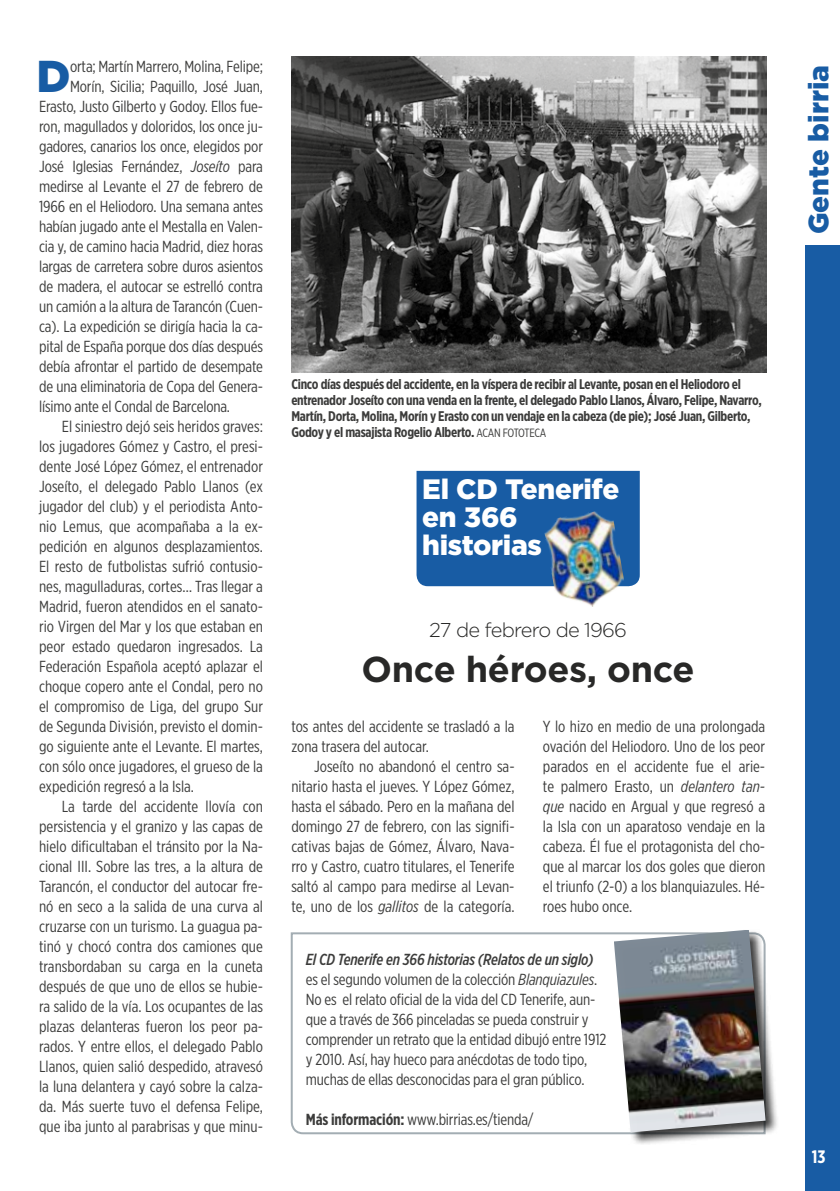
<style>
.page{position:relative;width:840px;height:1191px;background:#fff}
.page>*{position:absolute;margin:0;border:0;box-sizing:border-box;transform-origin:0 0}
.t1{font:900 44.6px "Gotham";color:#185ca4}
.t2{font:700 36px "Gotham";letter-spacing:-.01em;color:#282827}
.t3{font:900 28px/28px "Gotham";letter-spacing:-.01em;color:#fff}
.t4{font:900 28px "Gotham";color:#185ca4}
.t5{font:300 20px "Gotham";letter-spacing:-.04em;color:#282827}
.t6{font:700 18px "Gotham X Narrow";color:#fff}
.t7{font:16px/20px "Gotham X Narrow";color:#3c3c3b}
.t8{font:700 14px/16px "Gotham X Narrow";letter-spacing:-.02em;color:#3c3c3b}
.s1{font-style:italic}
.s2{font-weight:400;font-size:12px}
.s3{font-weight:500;font-style:italic}
.s4{font-weight:700}
</style>
<div class="page">
<div style="left:805px;top:246px;width:34px;height:945px;background:#185ca4"></div>
<svg style="left:290px;top:932px;width:323px;height:203px"></svg>
<div style="left:613px;top:929px;width:166px;height:217px;background:#000;opacity:.75"></div>
<img style="left:613px;top:929px;width:152px;height:203px">
<img style="left:291px;top:57px;width:474px;height:315px">
<div style="left:416px;top:471px;width:223px;height:115px;background:#185ca4"></div>
<img style="left:542px;top:508px;width:85px;height:99px">
<h1 class="t1" style="left:36px;top:45px;width:36px">D</h1>
<p class="t7" style="left:70px;top:56px;width:194px">orta; Martín Marrero, Molina, Felipe;</p>
<p class="t7" style="left:70px;top:76px;width:194px">Morín, Sicilia; Paquillo, José Juan,</p>
<p class="t7" style="left:39px;top:96px;width:225px">Erasto, Justo Gilberto y Godoy. Ellos fue-</p>
<p class="t7" style="left:39px;top:116px;width:225px">ron, magullados y doloridos, los once ju-</p>
<p class="t7" style="left:39px;top:136px;width:225px">gadores, canarios los once, elegidos por</p>
<p class="t7" style="left:39px;top:156px;width:225px">José Iglesias Fernández, <span class="s1">Joseíto</span> para</p>
<p class="t7" style="left:39px;top:176px;width:225px">medirse al Levante el 27 de febrero de</p>
<p class="t7" style="left:39px;top:196px;width:225px">1966 en el Heliodoro. Una semana antes</p>
<p class="t7" style="left:39px;top:216px;width:225px">habían jugado ante el Mestalla en Valen-</p>
<p class="t7" style="left:39px;top:236px;width:225px">cia y, de camino hacia Madrid, diez horas</p>
<p class="t7" style="left:39px;top:256px;width:225px">largas de carretera sobre duros asientos</p>
<p class="t7" style="left:39px;top:276px;width:225px">de madera, el autocar se estrelló contra</p>
<p class="t7" style="left:39px;top:296px;width:225px">un camión a la altura de Tarancón (Cuen-</p>
<p class="t7" style="left:39px;top:316px;width:225px">ca). La expedición se dirigía hacia la ca-</p>
<p class="t7" style="left:39px;top:336px;width:225px">pital de España porque dos días después</p>
<p class="t7" style="left:39px;top:356px;width:225px">debía afrontar el partido de desempate</p>
<p class="t7" style="left:39px;top:376px;width:225px">de una eliminatoria de Copa del Genera-</p>
<p class="t7" style="left:39px;top:396px;width:192px">lísimo ante el Condal de Barcelona.</p>
<p class="t7" style="left:62px;top:416px;width:202px">El siniestro dejó seis heridos graves:</p>
<p class="t7" style="left:39px;top:436px;width:225px">los jugadores Gómez y Castro, el presi-</p>
<p class="t7" style="left:39px;top:456px;width:225px">dente José López Gómez, el entrenador</p>
<p class="t7" style="left:39px;top:476px;width:225px">Joseíto, el delegado Pablo Llanos (ex</p>
<p class="t7" style="left:39px;top:496px;width:225px">jugador del club) y el periodista Anto-</p>
<p class="t7" style="left:39px;top:516px;width:225px">nio Lemus, que acompañaba a la ex-</p>
<p class="t7" style="left:39px;top:536px;width:225px">pedición en algunos desplazamientos.</p>
<p class="t7" style="left:39px;top:556px;width:225px">El resto de futbolistas sufrió contusio-</p>
<p class="t7" style="left:39px;top:576px;width:225px">nes, magulladuras, cortes… Tras llegar a</p>
<p class="t7" style="left:39px;top:596px;width:225px">Madrid, fueron atendidos en el sanato-</p>
<p class="t7" style="left:39px;top:616px;width:225px">rio Virgen del Mar y los que estaban en</p>
<p class="t7" style="left:39px;top:636px;width:225px">peor estado quedaron ingresados. La</p>
<p class="t7" style="left:39px;top:656px;width:225px">Federación Española aceptó aplazar el</p>
<p class="t7" style="left:39px;top:676px;width:225px">choque copero ante el Condal, pero no</p>
<p class="t7" style="left:39px;top:696px;width:225px">el compromiso de Liga, del grupo Sur</p>
<p class="t7" style="left:39px;top:716px;width:225px">de Segunda División, previsto el domin-</p>
<p class="t7" style="left:39px;top:736px;width:225px">go siguiente ante el Levante. El martes,</p>
<p class="t7" style="left:39px;top:756px;width:225px">con sólo once jugadores, el grueso de la</p>
<p class="t7" style="left:39px;top:776px;width:156px">expedición regresó a la Isla.</p>
<p class="t7" style="left:62px;top:796px;width:202px">La tarde del accidente llovía con</p>
<p class="t7" style="left:39px;top:816px;width:225px">persistencia y el granizo y las capas de</p>
<p class="t7" style="left:39px;top:836px;width:225px">hielo dificultaban el tránsito por la Na-</p>
<p class="t7" style="left:39px;top:856px;width:225px">cional III. Sobre las tres, a la altura de</p>
<p class="t7" style="left:39px;top:876px;width:225px">Tarancón, el conductor del autocar fre-</p>
<p class="t7" style="left:39px;top:896px;width:225px">nó en seco a la salida de una curva al</p>
<p class="t7" style="left:39px;top:916px;width:225px">cruzarse con un turismo. La guagua pa-</p>
<p class="t7" style="left:39px;top:936px;width:225px">tinó y chocó contra dos camiones que</p>
<p class="t7" style="left:39px;top:956px;width:225px">transbordaban su carga en la cuneta</p>
<p class="t7" style="left:39px;top:976px;width:225px">después de que uno de ellos se hubie-</p>
<p class="t7" style="left:39px;top:996px;width:225px">ra salido de la vía. Los ocupantes de las</p>
<p class="t7" style="left:39px;top:1016px;width:225px">plazas delanteras fueron los peor pa-</p>
<p class="t7" style="left:39px;top:1036px;width:225px">rados. Y entre ellos, el delegado Pablo</p>
<p class="t7" style="left:39px;top:1056px;width:225px">Llanos, quien salió despedido, atravesó</p>
<p class="t7" style="left:39px;top:1076px;width:225px">la luna delantera y cayó sobre la calza-</p>
<p class="t7" style="left:39px;top:1096px;width:225px">da. Más suerte tuvo el defensa Felipe,</p>
<p class="t7" style="left:39px;top:1116px;width:225px">que iba junto al parabrisas y que minu-</p>
<p class="t8" style="left:291px;top:376px;width:471px">Cinco días después del accidente, en la víspera de recibir al Levante, posan en el Heliodoro el entrenador Joseíto con una venda en la frente, el delegado Pablo Llanos, Álvaro, Felipe, Navarro, Martín, Dorta, Molina, Morín y Erasto con un vendaje en la cabeza (de pie); José Juan, Gilberto, Godoy y el masajista Rogelio Alberto. <span class="s2">ACAN FOTOTECA</span></p>
<h3 class="t3" style="left:422px;top:475px;width:198px">El CD Tenerife en 366 historias</h3>
<p class="t5" style="left:429px;top:617px;width:199px">27 de febrero de 1966</p>
<h2 class="t2" style="left:361px;top:645px;width:334px">Once héroes, once</h2>
<p class="t7" style="left:291px;top:716px;width:225px">tos antes del accidente se trasladó a la zona trasera del autocar.</p>
<p class="t7" style="left:291px;top:756px;width:225px;text-align:justify;text-indent:23px">Joseíto no abandonó el centro sa&shy;nitario hasta el jueves. Y López Gómez, hasta el sábado. Pero en la mañana del domingo 27 de febrero, con las signifi&shy;cativas bajas de Gómez, Álvaro, Nava&shy;rro y Castro, cuatro titulares, el Tenerife saltó al campo para medirse al Levan&shy;te, uno de los <span class="s1">gallitos</span> de la categoría.</p>
<p class="t7" style="left:306px;top:949px;width:302px"><span class="s3">El CD Tenerife en 366 historias (Relatos de un siglo) </span>es el segundo volumen de la colección <span class="s1">Blanquiazules</span>.<br>No es el relato oficial de la vida del CD Tenerife, aun&shy;que a través de 366 pinceladas se pueda construir y comprender un retrato que la entidad dibujó entre 1912 y 2010. Así, hay hueco para anécdotas de todo tipo, muchas de ellas desconocidas para el gran público.</p>
<p class="t7" style="left:306px;top:1109px;width:229px"><span class="s4">Más información:</span> www.birrias.es/tienda/</p>
<p class="t7" style="left:542px;top:716px;width:224px;text-align:justify">Y lo hizo en medio de una prolongada ovación del Heliodoro. Uno de los peor parados en el accidente fue el arie&shy;te palmero Erasto, un <span class="s1">delantero tan&shy;que</span> nacido en Argual y que regresó a la Isla con un aparatoso vendaje en la cabeza. Él fue el protagonista del cho&shy;que al marcar los dos goles que dieron el triunfo (2-0) a los blanquiazules. Hé&shy;roes hubo once.</p>
<h3 class="t4" style="left:798px;top:234px;width:171px;rotate:-90deg">Gente birria</h3>
<p class="t6" style="left:811px;top:1145px;width:15px">13</p>
</div>
